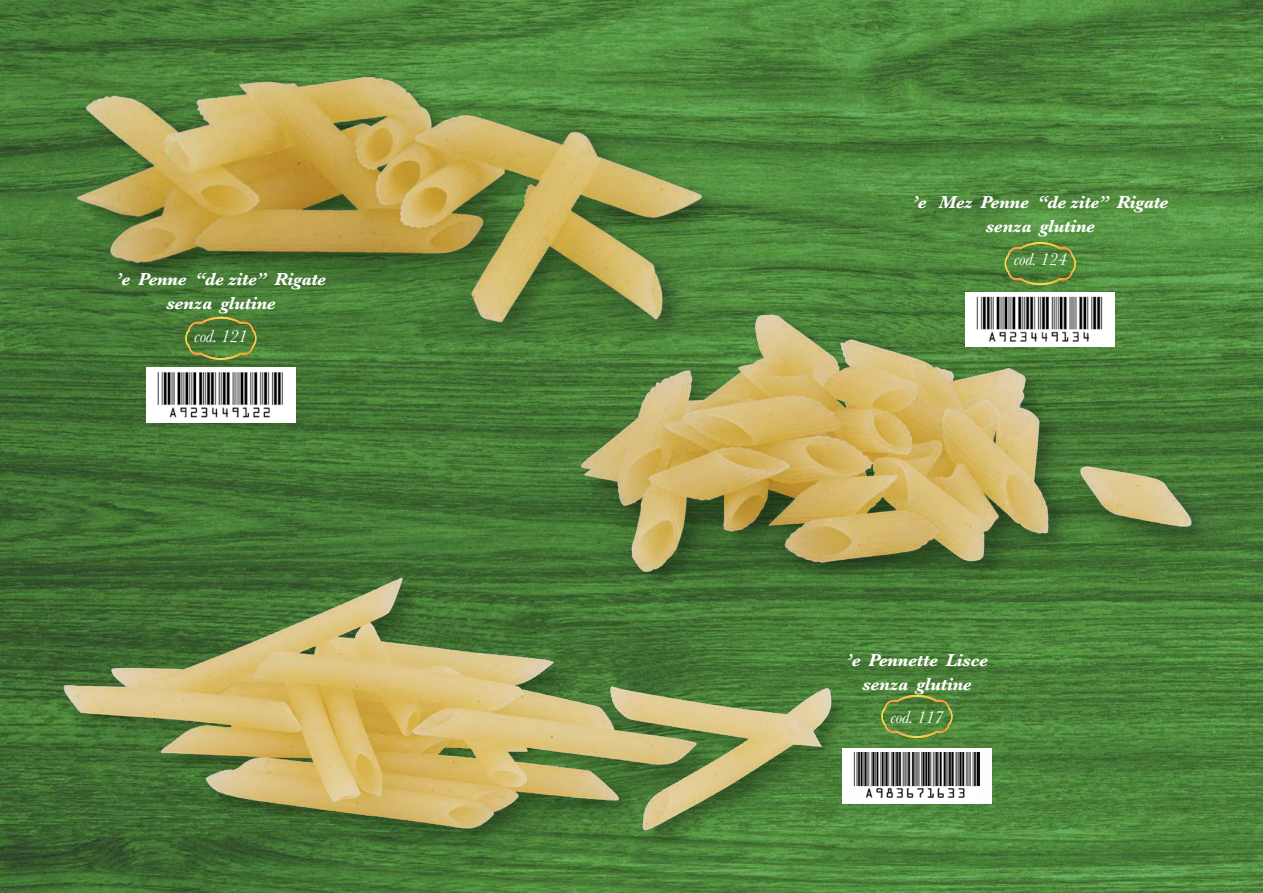
<style>
.page{position:relative;width:1263px;height:893px;background:#fff}
.page>*{position:absolute;margin:0;border:0;box-sizing:border-box;transform-origin:0 0}
.t1{font:italic 700 18px/24px "Baskerville";letter-spacing:-.02em;color:#fff;text-align:center}
.t2{font:italic 18px "Baskerville";letter-spacing:-.02em;color:#fff}
.t3{font:14.25px "OCR Aby BT";letter-spacing:.1em;color:#000}
</style>
<div class="page">
<img style="left:0;top:0;width:1263px;height:893px">
<svg style="left:881px;top:695px;width:71px;height:43px;background:#618b3c"></svg>
<img style="left:8px;top:506px;width:862px;height:387px">
<img style="left:0;top:6px;width:751px;height:450px">
<svg style="left:185px;top:317px;width:71px;height:43px;background:#5b8137"></svg>
<svg style="left:1005px;top:242px;width:71px;height:43px;background:#618a3c"></svg>
<img style="left:146px;top:367px;width:149px;height:55px">
<div style="left:523px;top:311px;width:736px;height:332px;background:#000;opacity:.3"></div>
<img style="left:513px;top:293px;width:730px;height:373px">
<img style="left:842px;top:748px;width:149px;height:55px">
<div style="left:865px;top:787px;width:112px;height:16px;background:#fff"></div>
<img style="left:854px;top:753px;width:125px;height:33px">
<p class="t1" style="left:116px;top:267px;width:212px">’e Penne “de zite” Rigate senza glutine</p>
<p class="t2" style="left:194px;top:324px;width:55px">cod. 121</p>
<p class="t1" style="left:912px;top:191px;width:258px">’e Mez Penne “de zite” Rigate senza glutine</p>
<p class="t2" style="left:1014px;top:248px;width:55px">cod. 124</p>
<p class="t1" style="left:846px;top:648px;width:143px">’e Pennette Lisce senza glutine</p>
<p class="t2" style="left:890px;top:705px;width:55px">cod. 117</p>
<p class="t3" style="left:865px;top:785px;width:103px">A983671633</p>
</div>
